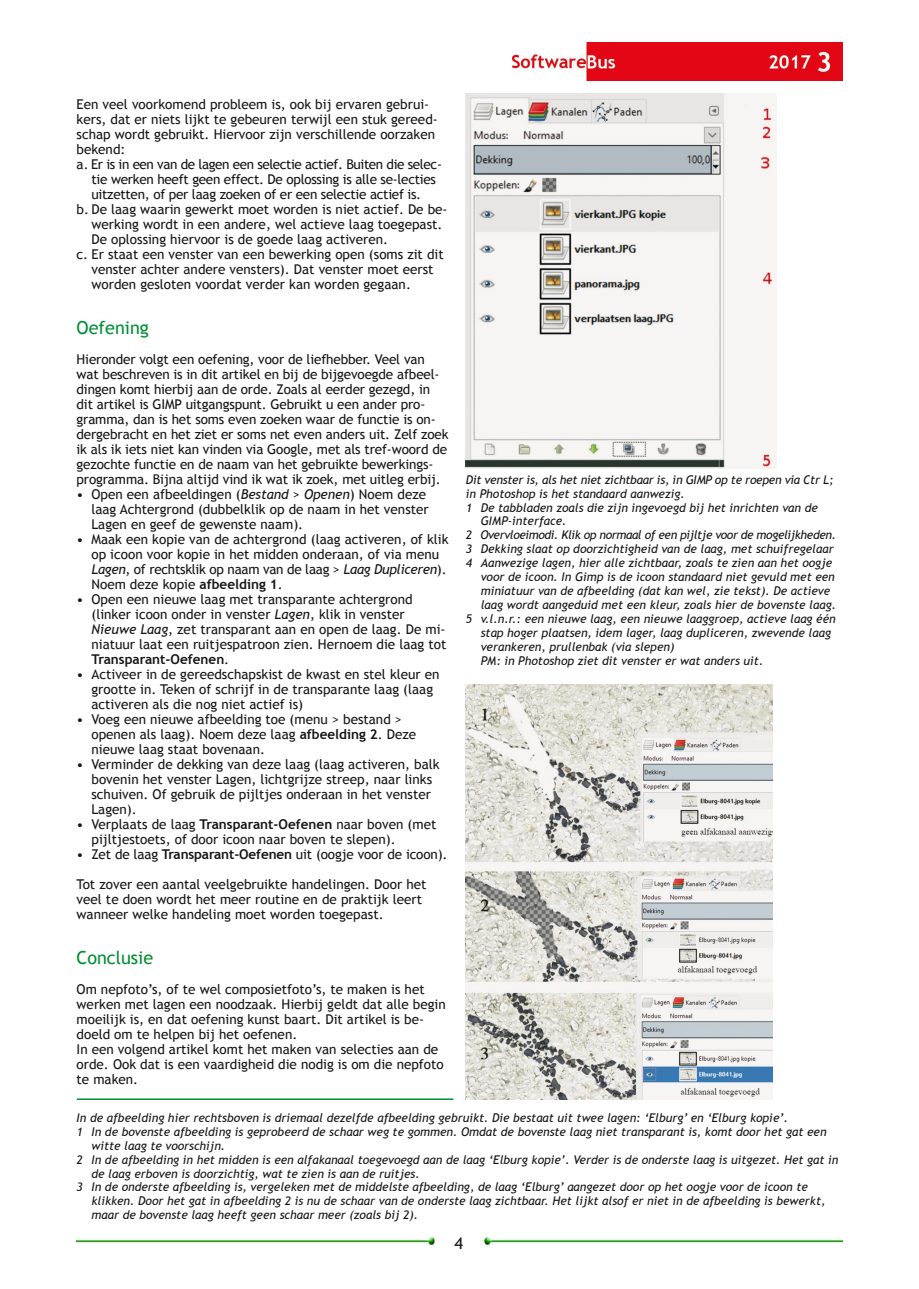
<style>
.page{position:relative;width:919px;height:1289px;background:#fff}
.page>*{position:absolute;margin:0;border:0;box-sizing:border-box;transform-origin:0 0}
.t1{font:18px "Trebuchet MS";color:#008f33}
.t2{font:16.5px "Trebuchet MS";color:#161413}
.t3{font:13.5px/15px "Trebuchet MS";color:#161413}
.t4{font:13.5px "Trebuchet MS";letter-spacing:-.02em;color:#161413}
.t5{font:13.5px "Trebuchet MS";letter-spacing:-.03em;color:#161413}
.t6{font:italic 12px "Trebuchet MS";color:#161413}
.t7{font:italic 12px "Trebuchet MS";letter-spacing:-.03em;color:#161413}
.t8{font:italic 12px "Trebuchet MS";letter-spacing:-.02em;color:#161413}
.s1{font-style:italic}
.s2{font-weight:700}
</style>
<div class="page">
<img style="left:512px;top:43px;width:330px;height:38px">
<img style="left:77px;top:1237px;width:358px;height:7px">
<img style="left:484px;top:1237px;width:358px;height:7px">
<img style="left:466px;top:94px;width:310px;height:374px">
<img style="left:466px;top:685px;width:306px;height:414px">
<hr style="left:77px;top:1098px;width:376px;height:1px;background:#008f33">
<p class="t3" style="left:77px;top:96px;width:354px">Een veel voorkomend probleem is, ook bij ervaren gebrui‐</p>
<p class="t3" style="left:77px;top:111px;width:363px">kers, dat er niets lijkt te gebeuren terwijl een stuk gereed‐</p>
<p class="t3" style="left:77px;top:126px;width:360px">schap wordt gebruikt. Hiervoor zijn verschillende oorzaken</p>
<p class="t3" style="left:77px;top:141px;width:50px">bekend:</p>
<p class="t5" style="left:77px;top:156px;width:367px">a. Er is in een van de lagen een selectie actief. Buiten die selec‐</p>
<p class="t4" style="left:91px;top:171px;width:346px">tie werken heeft geen effect. De oplossing is alle se‐lecties</p>
<p class="t4" style="left:91px;top:186px;width:331px">uitzetten, of per laag zoeken of er een selectie actief is.</p>
<p class="t3" style="left:77px;top:201px;width:372px">b. De laag waarin gewerkt moet worden is niet actief. De be‐</p>
<p class="t3" style="left:91px;top:216px;width:352px">werking wordt in een andere, wel actieve laag toegepast.</p>
<p class="t3" style="left:91px;top:231px;width:298px">De oplossing hiervoor is de goede laag activeren.</p>
<p class="t3" style="left:77px;top:246px;width:368px">c. Er staat een venster van een bewerking open (soms zit dit</p>
<p class="t3" style="left:91px;top:261px;width:343px">venster achter andere vensters). Dat venster moet eerst</p>
<p class="t3" style="left:91px;top:276px;width:321px">worden gesloten voordat verder kan worden gegaan.</p>
<h1 class="t1" style="left:77px;top:317px;width:74px">Oefening</h1>
<p class="t3" style="left:77px;top:351px;width:373px">Hieronder volgt een oefening, voor de liefhebber. Veel van wat beschreven is in dit artikel en bij de bijgevoegde afbeel‐ dingen komt hierbij aan de orde. Zoals al eerder gezegd, in dit artikel is GIMP uitgangspunt. Gebruikt u een ander pro‐ gramma, dan is het soms even zoeken waar de functie is on‐ dergebracht en het ziet er soms net even anders uit. Zelf zoek ik als ik iets niet kan vinden via Google, met als tref‐woord de gezochte functie en de naam van het gebruikte bewerkings‐ programma. Bijna altijd vind ik wat ik zoek, met uitleg erbij.</p>
<p class="t3" style="left:91px;top:486px;width:339px;text-indent:-15px">• Open een afbeeldingen (<span class="s1">Bestand</span> &gt; <span class="s1">Openen</span>) Noem deze laag Achtergrond (dubbelklik op de naam in het venster<br>Lagen en geef de gewenste naam).</p>
<p class="t3" style="left:91px;top:531px;width:358px;text-indent:-15px">• Maak een kopie van de achtergrond (laag activeren, of klik op icoon voor kopie in het midden onderaan, of via menu <span class="s1">Lagen</span>, of rechtsklik op naam van de laag &gt; <span class="s1">Laag Dupliceren</span>).<br>Noem deze kopie <span class="s2">afbeelding 1</span>.</p>
<p class="t3" style="left:91px;top:591px;width:356px;text-indent:-15px">• Open een nieuwe laag met transparante achtergrond (linker icoon onder in venster <span class="s1">Lagen</span>, klik in venster <span class="s1">Nieuwe Laag</span>, zet transparant aan en open de laag. De mi‐ niatuur laat een ruitjespatroon zien. Hernoem die laag tot <span class="s2">Transparant‐Oefenen</span>.</p>
<p class="t3" style="left:91px;top:666px;width:349px;text-indent:-15px">• Activeer in de gereedschapskist de kwast en stel kleur en grootte in. Teken of schrijf in de transparante laag (laag activeren als die nog niet actief is)</p>
<p class="t3" style="left:91px;top:711px;width:326px;text-indent:-15px">• Voeg een nieuwe afbeelding toe (menu &gt; bestand &gt; openen als laag). Noem deze laag <span class="s2">afbeelding 2</span>. Deze nieuwe laag staat bovenaan.</p>
<p class="t3" style="left:91px;top:756px;width:350px;text-indent:-15px">• Verminder de dekking van deze laag (laag activeren, balk bovenin het venster Lagen, lichtgrijze streep, naar links schuiven. Of gebruik de pijltjes onderaan in het venster Lagen).</p>
<p class="t3" style="left:91px;top:816px;width:346px;text-indent:-15px">• Verplaats de laag <span class="s2">Transparant‐Oefenen</span> naar boven (met pijltjestoets, of door icoon naar boven te slepen).</p>
<p class="t3" style="left:77px;top:846px;width:372px">• Zet de laag <span class="s2">Transparant‐Oefenen</span> uit (oogje voor de icoon).</p>
<p class="t3" style="left:77px;top:876px;width:351px">Tot zover een aantal veelgebruikte handelingen. Door het veel te doen wordt het meer routine en de praktijk leert wanneer welke handeling moet worden toegepast.</p>
<h1 class="t1" style="left:77px;top:947px;width:78px">Conclusie</h1>
<p class="t3" style="left:77px;top:981px;width:371px">Om nepfoto’s, of te wel composietfoto’s, te maken is het werken met lagen een noodzaak. Hierbij geldt dat alle begin moeilijk is, en dat oefening kunst baart. Dit artikel is be‐ doeld om te helpen bij het oefenen.<br>In een volgend artikel komt het maken van selecties aan de orde. Ook dat is een vaardigheid die nodig is om die nepfoto te maken.</p>
<p class="t8" style="left:466px;top:472px;width:369px">Dit venster is, als het niet zichtbaar is, in GIMP op te roepen via Ctr L;</p>
<p class="t6" style="left:466px;top:486px;width:220px">in Photoshop is het standaard aanwezig.</p>
<p class="t6" style="left:466px;top:500px;width:353px">1 De tabbladen zoals die zijn ingevoegd bij het inrichten van de</p>
<p class="t6" style="left:480px;top:514px;width:87px">GIMP‐interface.</p>
<p class="t7" style="left:466px;top:528px;width:371px">2 Overvloeimodi. Klik op normaal of een pijltje voor de mogelijkheden.</p>
<p class="t6" style="left:466px;top:542px;width:369px">3 Dekking slaat op doorzichtigheid van de laag, met schuifregelaar</p>
<p class="t6" style="left:466px;top:556px;width:368px">4 Aanwezige lagen, hier alle zichtbaar, zoals te zien aan het oogje</p>
<p class="t6" style="left:480px;top:570px;width:355px">voor de icoon. In Gimp is de icoon standaard niet gevuld met een</p>
<p class="t6" style="left:480px;top:584px;width:351px">miniatuur van de afbeelding (dat kan wel, zie tekst). De actieve</p>
<p class="t6" style="left:480px;top:598px;width:357px">laag wordt aangeduid met een kleur, zoals hier de bovenste laag.</p>
<p class="t6" style="left:466px;top:611px;width:371px">5 v.l.n.r.: een nieuwe laag, een nieuwe laaggroep, actieve laag één</p>
<p class="t6" style="left:480px;top:625px;width:352px">stap hoger plaatsen, idem lager, laag dupliceren, zwevende laag</p>
<p class="t6" style="left:480px;top:639px;width:195px">verankeren, prullenbak (via slepen)</p>
<p class="t6" style="left:480px;top:653px;width:284px">PM: in Photoshop ziet dit venster er wat anders uit.</p>
<p class="t6" style="left:77px;top:1110px;width:713px">In de afbeelding hier rechtsboven is driemaal dezelfde afbeelding gebruikt. Die bestaat uit twee lagen: ‘Elburg’ en ‘Elburg kopie’.</p>
<p class="t6" style="left:77px;top:1124px;width:751px">1 In de bovenste afbeelding is geprobeerd de schaar weg te gommen. Omdat de bovenste laag niet transparant is, komt door het gat een</p>
<p class="t6" style="left:91px;top:1138px;width:135px">witte laag te voorschijn.</p>
<p class="t6" style="left:77px;top:1152px;width:763px">2 In de afbeelding in het midden is een alfakanaal toegevoegd aan de laag ‘Elburg kopie’. Verder is de onderste laag is uitgezet. Het gat in</p>
<p class="t6" style="left:91px;top:1166px;width:330px">de laag erboven is doorzichtig, wat te zien is aan de ruitjes.</p>
<p class="t6" style="left:77px;top:1180px;width:732px">3 In de onderste afbeelding is, vergeleken met de middelste afbeelding, de laag ‘Elburg’ aangezet door op het oogje voor de icoon te</p>
<p class="t6" style="left:91px;top:1194px;width:735px">klikken. Door het gat in afbeelding 2 is nu de schaar van de onderste laag zichtbaar. Het lijkt alsof er niet in de afbeelding is bewerkt,</p>
<p class="t6" style="left:91px;top:1207px;width:328px">maar de bovenste laag heeft geen schaar meer (zoals bij 2).</p>
<p class="t2" style="left:454px;top:1233px;width:10px">4</p>
</div>
